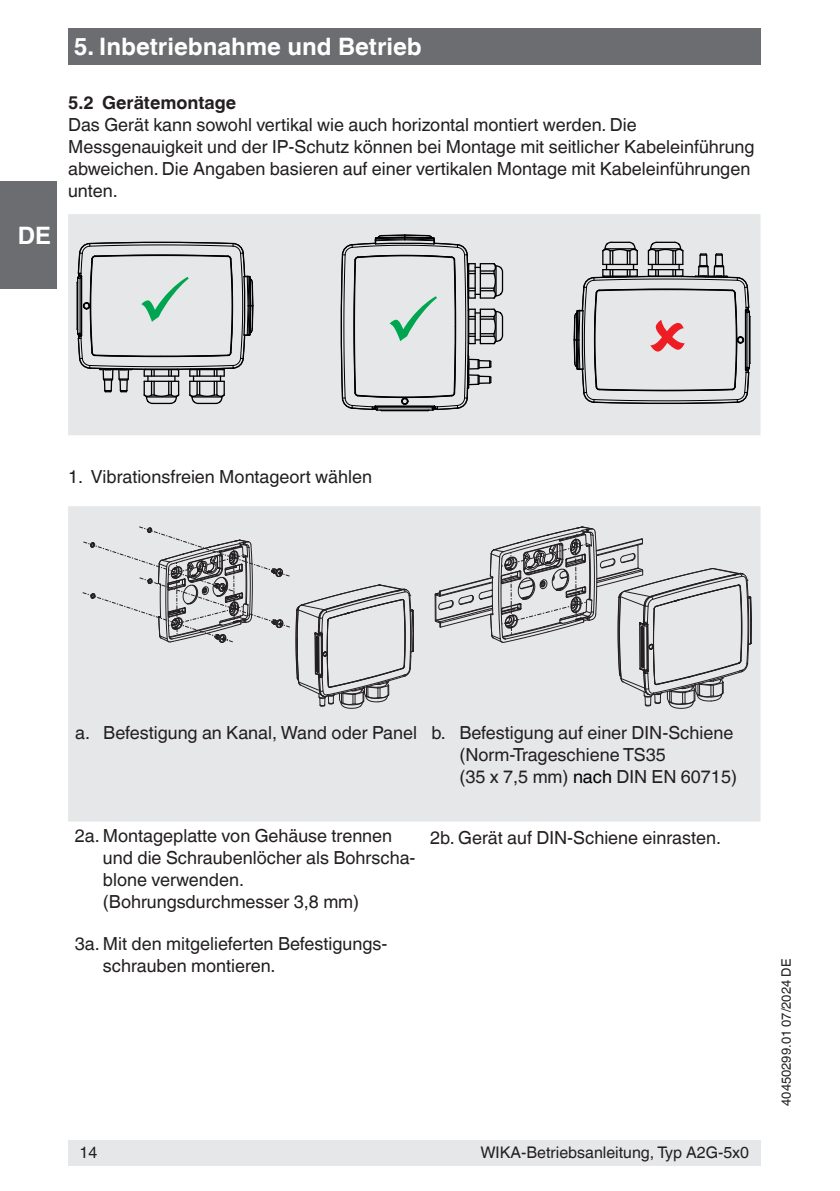
<style>
.page{position:relative;width:840px;height:1191px;background:#fff}
.page>*{position:absolute;margin:0;border:0;box-sizing:border-box;transform-origin:0 0}
.t1{font:700 24px "Helvetica World";color:#fff}
.t2{font:18px/22px "Helvetica World";color:#231f20}
.t3{font:700 18px "Helvetica World";color:#231f20}
.t4{font:16px "Helvetica World";color:#231f20}
.t5{font:13px "Helvetica World";color:#231f20}
.s1{color:#000}
</style>
<div class="page">
<div style="left:68px;top:28px;width:692px;height:37px;background:#6c6d70"></div>
<div style="left:0;top:181px;width:57px;height:108px;background:#6c6d70"></div>
<div style="left:68px;top:1140px;width:692px;height:25px;background:#e6e7e9"></div>
<div style="left:68px;top:506px;width:692px;height:315px;background:#e6e7e9"></div>
<svg style="left:82px;top:526px;width:332px;height:182px"></svg>
<svg style="left:434px;top:526px;width:317px;height:182px"></svg>
<div style="left:68px;top:214px;width:692px;height:221px;background:#e6e7e9"></div>
<svg style="left:573px;top:241px;width:177px;height:163px"></svg>
<svg style="left:76px;top:241px;width:177px;height:164px"></svg>
<svg style="left:340px;top:234px;width:163px;height:201px"></svg>
<h1 class="t1" style="left:18px;top:222px;width:35px">DE</h1>
<h1 class="t1" style="left:74px;top:33px;width:349px">5. Inbetriebnahme und Betrieb</h1>
<p class="t3" style="left:68px;top:93px;width:169px">5.2 Gerätemontage</p>
<p class="t2" style="left:68px;top:114px;width:687px">Das Gerät kann sowohl vertikal wie auch horizontal montiert werden. Die Messgenauigkeit und der IP-Schutz können bei Montage mit seitlicher Kabeleinführung abweichen. Die Angaben basieren auf einer vertikalen Montage mit Kabeleinführungen unten.</p>
<p class="t2" style="left:68px;top:466px;width:305px">1. Vibrationsfreien Montageort wählen</p>
<p class="t2" style="left:75px;top:721px;width:343px">a. Befestigung an Kanal, Wand oder Panel</p>
<p class="t2" style="left:459px;top:721px;width:279px;text-indent:-28px">b. Befestigung auf einer DIN-Schiene (Norm-Trageschiene TS35<br>(35 x 7,5 mm) <span class="s1">nach</span> DIN EN 60715)</p>
<p class="t2" style="left:103px;top:825px;width:314px;text-indent:-28px">2a. Montageplatte von Gehäuse trennen und die Schraubenlöcher als Bohrscha&shy;blone verwenden. (Bohrungsdurchmesser 3,8 mm)</p>
<p class="t2" style="left:430px;top:826px;width:292px">2b. Gerät auf DIN-Schiene einrasten.</p>
<p class="t2" style="left:103px;top:933px;width:286px;text-indent:-28px">3a. Mit den mitgelieferten Befestigungs&shy;schrauben montieren.</p>
<p class="t4" style="left:79px;top:1143px;width:19px">14</p>
<p class="t4" style="left:480px;top:1143px;width:270px">WIKA-Betriebsanleitung, Typ A2G-5x0</p>
<p class="t5" style="left:778px;top:1106px;width:149px;rotate:-90deg">40450299.01 07/2024 DE</p>
</div>
